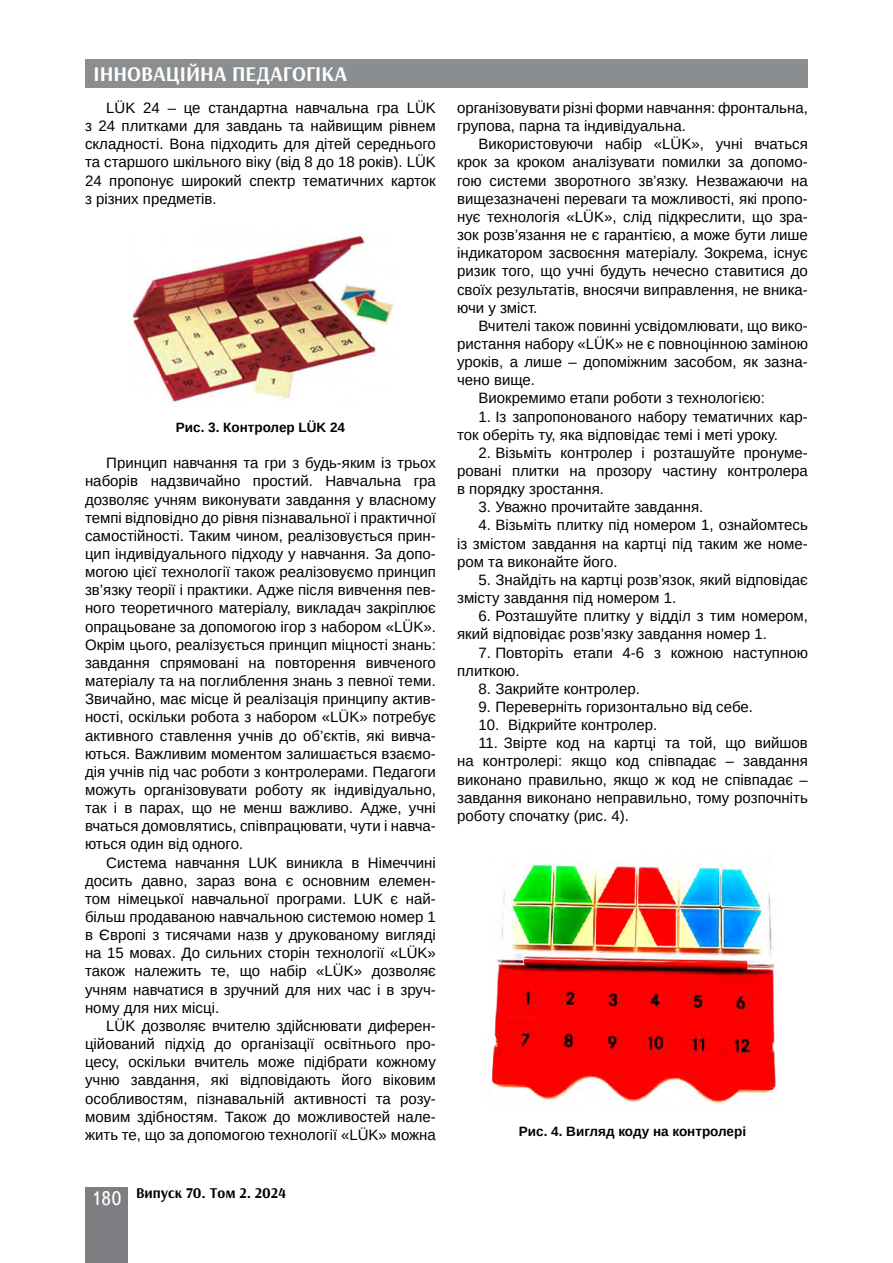
<style>
.page{position:relative;width:893px;height:1263px;background:#fff}
.page>*{position:absolute;margin:0;border:0;box-sizing:border-box;transform-origin:0 0}
.t1{font:700 21px "Arsenal";color:#fff}
.t2{font:15px/18.1px "Arimo";color:#000;text-align:justify}
.t3{font:700 15px "Arsenal";color:#000}
.t4{font:700 13.5px "Arimo";color:#000}
.s1{font-family:"Ukrainian Text";font-weight:400;font-size:19.5px;color:#fff}
</style>
<div class="page">
<div style="left:85px;top:59px;width:723px;height:29px;background:#8b8e90"></div>
<div style="left:85px;top:1186px;width:43px;height:76px;background:#7d7e81"></div>
<img style="left:132px;top:235px;width:262px;height:167px">
<img style="left:487px;top:863px;width:290px;height:241px">
<h1 class="t1" style="left:94px;top:61px;width:255px">ІННОВАЦІЙНА ПЕДАГОГІКА</h1>
<p class="t2" style="left:85px;top:99px;width:352px;text-indent:21px">LÜK 24 – це стандартна навчальна гра LÜK з 24 плитками для завдань та найвищим рівнем складності. Вона підходить для дітей середнього та старшого шкільного віку (від 8 до 18 років). LÜK 24 пропонує широкий спектр тематичних карток з різних предметів.</p>
<p class="t4" style="left:176px;top:418px;width:171px">Рис. 3. Контролер LÜK 24</p>
<p class="t2" style="left:85px;top:454px;width:352px;text-indent:21px">Принцип навчання та гри з будь-яким із трьох наборів надзвичайно простий. Навчальна гра дозволяє учням виконувати завдання у власному темпі відповідно до рівня пізнавальної і практичної самостійності. Таким чином, реалізовується прин&shy;цип індивідуального підходу у навчання. За допо&shy;могою цієї технології також реалізовуємо принцип зв’язку теорії і практики. Адже після вивчення пев&shy;ного теоретичного матеріалу, викладач закріплює опрацьоване за допомогою ігор з набором «LÜK».<br>Окрім цього, реалізується принцип міцності знань: завдання спрямовані на повторення вивченого матеріалу та на поглиблення знань з певної теми.<br>Звичайно, має місце й реалізація принципу актив&shy;ності, оскільки робота з набором «LÜK» потребує активного ставлення учнів до об’єктів, які вивча&shy;ються. Важливим моментом залишається взаємо&shy;дія учнів під час роботи з контролерами. Педагоги можуть організовувати роботу як індивідуально, так і в парах, що не менш важливо. Адже, учні вчаться домовлятись, співпрацювати, чути і навча&shy;ються один від одного.</p>
<p class="t2" style="left:85px;top:853px;width:352px;text-indent:21px">Система навчання LUK виникла в Н імеччині досить давно, зараз вона є основним елемен&shy;том німецької навчальної програми. LUK є най&shy;більш продаваною навчальною системою номер 1 в Європі з тисячами назв у друкованому вигляді на 15 мовах. До сильних сторін технології «LÜK» також належить те, що набір «LÜK» дозволяє учням навчатися в зручний для них час і в зруч&shy;ному для них місці.</p>
<p class="t2" style="left:85px;top:1017px;width:352px;text-indent:21px">LÜK дозволяє вчителю здійснювати диферен&shy;ційований підхід до організації освітнього про&shy;цесу, оскільки вчитель може підібрати кожному учню завдання, які відповідають його віковим особливостям, пізнавальній активності та розу&shy;мовим здібностям. Також до можливостей нале&shy;жить те, що за допомогою технології «LÜK» можна</p>
<p class="t3" style="left:91px;top:1183px;width:197px"><span class="s1">180</span> Випуск 70. Том 2. 2024</p>
<p class="t2" style="left:457px;top:99px;width:352px">організовувати різні форми навчання: фронтальна, групова, парна та індивідуальна.</p>
<p class="t2" style="left:457px;top:135px;width:352px;text-indent:21px">Використовуючи набір «LÜK», учні вчаться крок за кроком аналізувати помилки за допомо&shy;гою системи зворотного зв’язку. Н езважаючи на вищезазначені переваги та можливості, які пропо&shy;нує технологія «LÜK», слід підкреслити, що зра&shy;зок розв’язання не є гарантією, а може бути лише індикатором засвоєння матеріалу. Зокрема, існує ризик того, що учні будуть нечесно ставитися до своїх результатів, вносячи виправлення, не вника&shy;ючи у зміст.</p>
<p class="t2" style="left:478px;top:317px;width:331px">Вчителі також повинні усвідомлювати, що вико-</p>
<p class="t2" style="left:457px;top:335px;width:352px">ристання набору «LÜK» не є повноцінною заміною</p>
<p class="t2" style="left:457px;top:353px;width:352px">уроків, а лише – допоміжним засобом, як зазна-</p>
<p class="t2" style="left:457px;top:371px;width:79px">чено вище.</p>
<p class="t2" style="left:478px;top:389px;width:288px">Виокремимо етапи роботи з технологією:</p>
<p class="t2" style="left:457px;top:407px;width:352px;text-indent:21px">1. Із запропонованого набору тематичних кар&shy;ток оберіть ту, яка відповідає темі і меті уроку.</p>
<p class="t2" style="left:457px;top:444px;width:352px;text-indent:21px">2. В ізьміть контролер і розташуйте пронуме&shy;ровані плитки на прозору частину контролера в порядку зростання.</p>
<p class="t2" style="left:478px;top:498px;width:226px">3. Уважно прочитайте завдання.</p>
<p class="t2" style="left:457px;top:516px;width:352px;text-indent:21px">4. Візьміть плитку під номером 1, ознайомтесь із змістом завдання на картці під таким же номе&shy;ром та виконайте його.</p>
<p class="t2" style="left:457px;top:571px;width:352px;text-indent:21px">5. Знайдіть на картці розв’язок, який відповідає змісту завдання під номером 1.</p>
<p class="t2" style="left:457px;top:607px;width:352px;text-indent:21px">6. Розташуйте плитку у відділ з тим номером, який відповідає розв’язку завдання номер 1.</p>
<p class="t2" style="left:457px;top:643px;width:352px;text-indent:21px">7. Повторіть етапи 4-6 з кожною наступною плиткою.</p>
<p class="t2" style="left:478px;top:680px;width:163px">8. Закрийте контролер.</p>
<p class="t2" style="left:478px;top:698px;width:276px">9. Переверніть горизонтально від себе.</p>
<p class="t2" style="left:478px;top:716px;width:180px">10. Відкрийте контролер.</p>
<p class="t2" style="left:457px;top:734px;width:352px;text-indent:21px">11. Звірте код на картці та той, що вийшов на контролері: якщо код співпадає – завдання виконано правильно, якщо ж код не співпадає – завдання виконано неправильно, тому розпочніть роботу спочатку (рис. 4).</p>
<p class="t4" style="left:519px;top:1122px;width:229px">Рис. 4. Вигляд коду на контролері</p>
</div>
